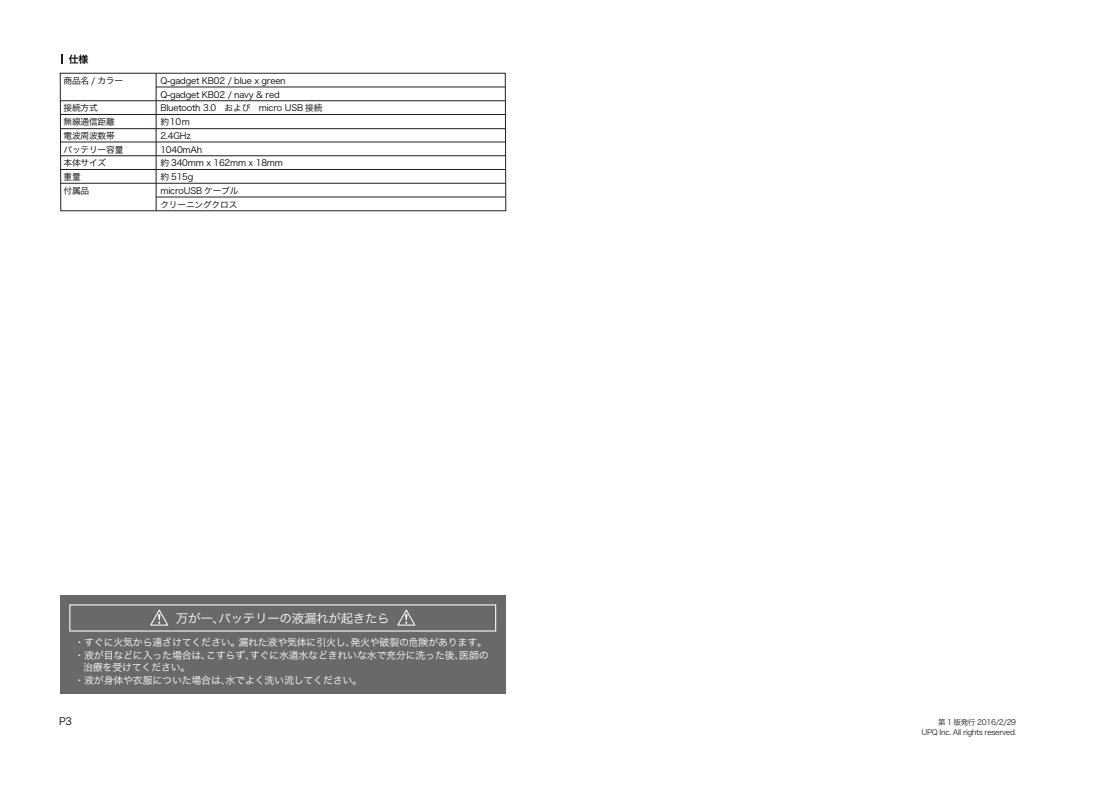
<style>
.page{position:relative;width:1095px;height:787px;background:#fff}
.page>*{position:absolute;margin:0;border:0;box-sizing:border-box;transform-origin:0 0}
.t1{font:12.5px "Hira Kaku Pro W3";letter-spacing:-.025em;color:#fff}
.t2{font:10px "Hira Kaku Pro W3";letter-spacing:-.025em;color:#fff}
.t3{font:10px "Hira Kaku Pro W3";color:#000}
.t4{font:10px "Hira Kaku Pro W6";color:#000}
.t5{font:8.75px/13.8px "Hira Kaku Pro W3";letter-spacing:-.025em;color:#000}
.t6{font:7.5px/10px "Hira Kaku Pro W3";letter-spacing:-.05em;color:#231f20;text-align:right}
</style>
<div class="page">
<div style="left:60px;top:595px;width:445px;height:98px;background:#68696a"></div>
<svg style="left:150px;top:609px;width:18px;height:16px"></svg>
<svg style="left:397px;top:609px;width:18px;height:16px"></svg>
<svg style="left:60px;top:72px;width:446px;height:139px"></svg>
<hr style="left:60px;top:142px;width:445px;height:1px;background:#231f20">
<hr style="left:60px;top:155px;width:445px;height:1px;background:#231f20">
<hr style="left:60px;top:169px;width:445px;height:1px;background:#231f20">
<hr style="left:60px;top:183px;width:445px;height:1px;background:#231f20">
<hr style="left:156px;top:197px;width:349px;height:1px;background:#231f20">
<hr style="left:60px;top:114px;width:445px;height:1px;background:#231f20">
<hr style="left:60px;top:128px;width:445px;height:1px;background:#231f20">
<hr style="left:60px;top:100px;width:445px;height:1px;background:#231f20">
<hr style="left:156px;top:87px;width:349px;height:1px;background:#231f20">
<hr style="left:156px;top:73px;width:1px;height:138px;background:#231f20">
<p class="t4" style="left:69px;top:50px;width:21px">仕様</p>
<p class="t5" style="left:63px;top:73px;width:61px">商品名 / カラー</p>
<p class="t5" style="left:63px;top:100px;width:61px">接続方式<br>無線通信距離電波周波数帯バッテリー容量本体サイズ<br>重量<br>付属品</p>
<p class="t5" style="left:160px;top:73px;width:164px">Q-gadget KB02 / blue x green<br>Q-gadget KB02 / navy &amp; red<br>Bluetooth 3.0　および　micro USB 接続約10m<br>2.4GHz<br>1040mAh<br>約 340mm x 162mm x 18mm<br>約 515g<br>microUSB ケーブル<br>クリーニングクロス</p>
<h1 class="t1" style="left:176px;top:607px;width:215px">万が一、バッテリーの液漏れが起きたら</h1>
<p class="t2" style="left:74px;top:633px;width:414px">・すぐに火気から遠ざけてください。漏れた液や気体に引火し、発火や破裂の危険があります。</p>
<p class="t2" style="left:74px;top:646px;width:416px">・液が目などに入った場合は、こすらず、すぐに水道水などきれいな水で充分に洗った後、医師の</p>
<p class="t2" style="left:83px;top:658px;width:109px">治療を受けてください。</p>
<p class="t2" style="left:74px;top:671px;width:289px">・液が身体や衣服についた場合は、水でよく洗い流してください。</p>
<p class="t3" style="left:59px;top:712px;width:14px">P3</p>
<p class="t6" style="left:922px;top:716px;width:96px">第 1 版発行 2016/2/29<br>UPQ Inc. All rights reserved.</p>
</div>
